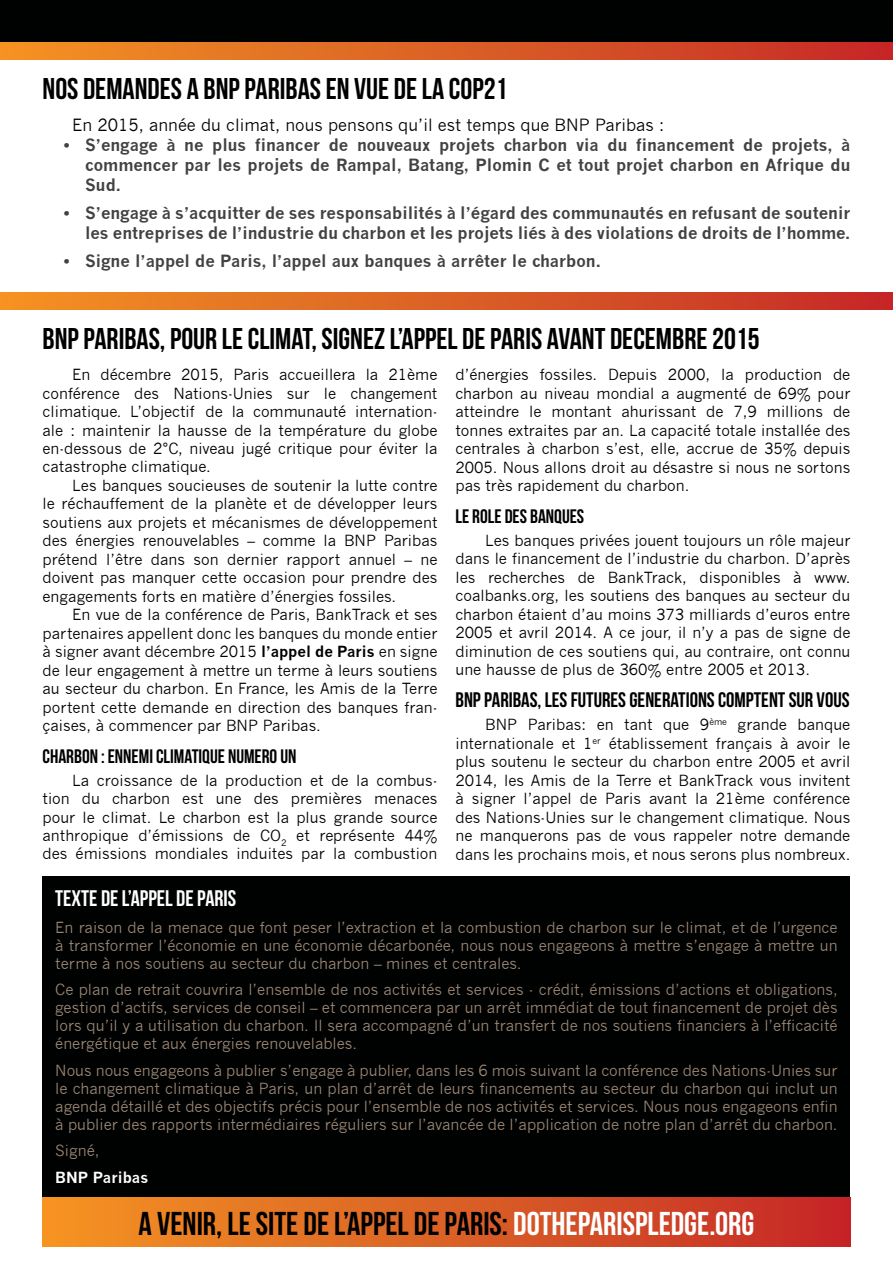
<style>
.page{position:relative;width:893px;height:1263px;background:#fff}
.page>*{position:absolute;margin:0;border:0;box-sizing:border-box;transform-origin:0 0}
.t1{font:33px "Bebas Neue";color:#000}
.t2{font:30px "Bebas Neue";color:#000}
.t3{font:22.5px "Bebas Neue";color:#fff}
.t4{font:21px "Bebas Neue";color:#000}
.t5{font:19.5px "Bebas Neue";color:#000}
.t6{font:700 16.5px/19.8px "News Gothic";color:#424242;text-align:justify}
.t7{font:16.5px "News Gothic";color:#000}
.t8{font:15px/18.5px "News Gothic";color:#000;text-align:justify}
.t9{font:15px/18px "News Gothic";color:#9a8674;text-align:justify}
.t10{font:700 15px "News Gothic";color:#fff}
.s1{font-weight:700}
.s2{color:#fff}
</style>
<div class="page">
<div style="left:0;top:0;width:893px;height:43px;background:#000101"></div>
<div style="left:0;top:43px;width:893px;height:16px;background:linear-gradient(to right,#f39423,#c42a27)"></div>
<div style="left:0;top:293px;width:893px;height:16px;background:linear-gradient(to right,#f39423,#c42a27)"></div>
<div style="left:43px;top:877px;width:807px;height:320px;background:#000101"></div>
<div style="left:43px;top:1197px;width:807px;height:49px;background:linear-gradient(to right,#f39623,#c42827)"></div>
<h2 class="t2" style="left:43px;top:72px;width:93px">NOS DEMANDES</h2>
<h2 class="t2" style="left:187px;top:72px;width:81px">ABNP PARIBAS</h2>
<h2 class="t2" style="left:326px;top:72px;width:183px">ENVUE DELACOP21</h2>
<p class="t7" style="left:72px;top:116px;width:593px">En 2015, année du climat, nous pensons qu’il est temps que BNP Paribas :</p>
<p class="t6" style="left:85px;top:135px;width:767px;text-indent:-21px">• S’engage à ne plus financer de nouveaux projets charbon via du financement de projets, à commencer par les projets de Rampal, Batang, Plomin C et tout projet charbon en Afrique du Sud.</p>
<p class="t6" style="left:64px;top:203px;width:788px;text-align:right">• S’engage à s’acquitter de ses responsabilités à l’égard des communautés en refusant de soutenir les entreprises de l’industrie du charbon et les projets liés à des violations de droits de l’homme.</p>
<p class="t6" style="left:64px;top:251px;width:539px">• Signe l’appel de Paris, l’appel aux banques à arrêter le charbon.</p>
<h2 class="t2" style="left:43px;top:322px;width:64px">BN P PARIBAS</h2>
<h2 class="t2" style="left:160px;top:322px;width:173px">, POUR LECLIMAT, SIGNE</h2>
<h2 class="t2" style="left:374px;top:322px;width:186px">Z L’APPEL DE PARIS AVANT</h2>
<h2 class="t2" style="left:610px;top:322px;width:151px">DECEMBRE 2015</h2>
<p class="t8" style="left:43px;top:365px;width:396px;text-indent:30px">En décembre 2015, Paris accueillera la 21ème conférence des Nations-Unies sur le changement climatique. L’objectif de la communauté internation&shy;ale : maintenir la hausse de la température du globe en-dessous de 2°C, niveau jugé critique pour éviter la catastrophe climatique.</p>
<p class="t8" style="left:43px;top:476px;width:396px;text-indent:30px">Les banques soucieuses de soutenir la lutte contre le réchauffement de la planète et de développer leurs soutiens aux projets et mécanismes de développement des énergies renouvelables – comme la BNP Paribas prétend l’être dans son dernier rapport annuel – ne doivent pas manquer cette occasion pour prendre des engagements forts en matière d’énergies fossiles.</p>
<p class="t8" style="left:43px;top:606px;width:396px;text-indent:30px">En vue de la conférence de Paris, BankTrack et ses partenaires appellent donc les banques du monde entier à signer avant décembre 2015 <span class="s1">l’appel de Paris</span> en signe de leur engagement à mettre un terme à leurs soutiens au secteur du charbon. En France, les Amis de la Terre portent cette demande en direction des banques fran&shy;çaises, à commencer par BNP Paribas.</p>
<h3 class="t5" style="left:43px;top:745px;width:9px">CHARBON</h3>
<h3 class="t5" style="left:101px;top:745px;width:188px">: ENNEMICLIMATIQUE NUMERO UN</h3>
<p class="t8" style="left:43px;top:771px;width:396px;text-indent:30px">La croissance de la production et de la combus&shy;tion du charbon est une des premières menaces pour le climat. Le charbon est la plus grande source anthropique d’émissions de CO<sub>2</sub> et représente 44% des émissions mondiales induites par la combustion</p>
<p class="t8" style="left:455px;top:365px;width:396px">d’énergies fossiles. Depuis 2000, la production de charbon au niveau mondial a augmenté de 69% pour atteindre le montant ahurissant de 7,9 millions de tonnes extraites par an. La capacité totale installée des centrales à charbon s’est, elle, accrue de 35% depuis 2005. Nous allons droit au désastre si nous ne sortons pas très rapidement du charbon.</p>
<h3 class="t5" style="left:455px;top:506px;width:25px">LE ROLE</h3>
<h3 class="t5" style="left:505px;top:506px;width:66px">DESBANQUES</h3>
<p class="t8" style="left:455px;top:531px;width:396px;text-indent:30px">Les banques privées jouent toujours un rôle majeur dans le financement de l’industrie du charbon. D’après les recherches de BankTrack, disponibles à www. coalbanks.org, les soutiens des banques au secteur du charbon étaient d’au moins 373 milliards d’euros entre 2005 et avril 2014. A ce jour, il n’y a pas de signe de diminution de ces soutiens qui, au contraire, ont connu une hausse de plus de 360% entre 2005 et 2013.</p>
<h3 class="t4" style="left:455px;top:688px;width:45px">BN P PARIBAS</h3>
<h3 class="t4" style="left:538px;top:688px;width:42px">, LES FUTURES</h3>
<h3 class="t4" style="left:629px;top:688px;width:9px">GENERATIONS</h3>
<h3 class="t4" style="left:718px;top:688px;width:45px">COMPTENT</h3>
<h3 class="t4" style="left:789px;top:688px;width:37px">SUR VOUS</h3>
<p class="t8" style="left:455px;top:715px;width:396px;text-indent:30px">BNP Paribas: en tant que 9<sup>ème</sup> grande banque internationale et 1<sup>er</sup> établissement français à avoir le plus soutenu le secteur du charbon entre 2005 et avril 2014, les Amis de la Terre et BankTrack vous invitent à signer l’appel de Paris avant la 21ème conférence des Nations-Unies sur le changement climatique. Nous ne manquerons pas de vous rappeler notre demande dans les prochains mois, et nous serons plus nombreux.</p>
<h3 class="t3" style="left:55px;top:886px;width:10px">TEXTE</h3>
<h3 class="t3" style="left:101px;top:886px;width:113px">DE L’APPEL DE PARIS</h3>
<p class="t9" style="left:55px;top:918px;width:784px">En raison de la menace que font peser l’extraction et la combustion de charbon sur le climat, et de l’urgence à transformer l’économie en une économie décarbonée, nous nous engageons à mettre s’engage à mettre un terme à nos soutiens au secteur du charbon – mines et centrales.</p>
<p class="t9" style="left:55px;top:981px;width:784px">Ce plan de retrait couvrira l’ensemble de nos activités et services - crédit, émissions d’actions et obligations, gestion d’actifs, services de conseil – et commencera par un arrêt immédiat de tout financement de projet dès lors qu’il y a utilisation du charbon. Il sera accompagné d’un transfert de nos soutiens financiers à l’efficacité énergétique et aux énergies renouvelables.</p>
<p class="t9" style="left:55px;top:1061px;width:784px">Nous nous engageons à publier s’engage à publier, dans les 6 mois suivant la conférence des Nations-Unies sur le changement climatique à Paris, un plan d’arrêt de leurs financements au secteur du charbon qui inclut un agenda détaillé et des objectifs précis pour l’ensemble de nos activités et services. Nous nous engageons enfin à publier des rapports intermédiaires réguliers sur l’avancée de l’application de notre plan d’arrêt du charbon.</p>
<p class="t9" style="left:55px;top:1142px;width:46px">Signé,</p>
<p class="t10" style="left:55px;top:1168px;width:95px">BNP Paribas</p>
<h1 class="t1" style="left:139px;top:1205px;width:32px">AVENIR</h1>
<h1 class="t1" style="left:216px;top:1205px;width:540px">, LE SITE DE L’APPEL DE PARIS: <span class="s2">DOTHEPARISPLEDGE.ORG</span></h1>
</div>
